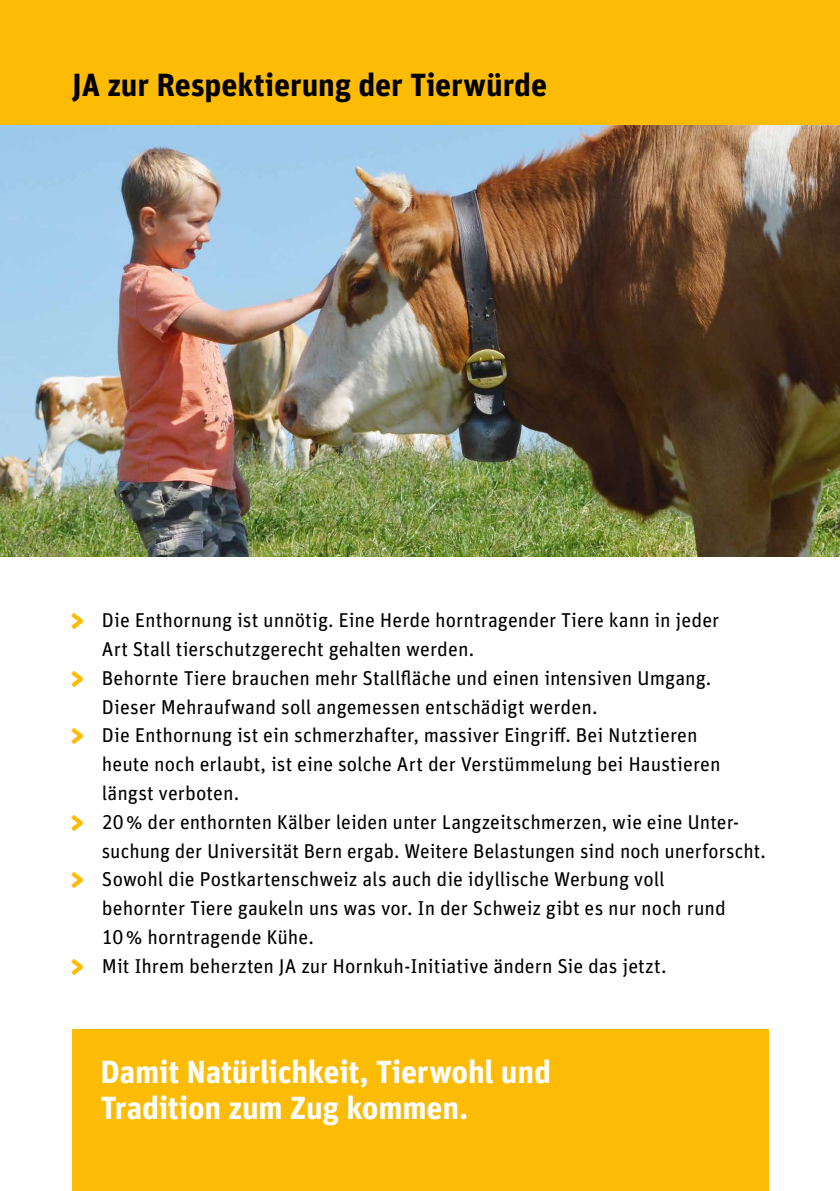
<style>
.page{position:relative;width:840px;height:1191px;background:#fff}
.page>*{position:absolute;margin:0;border:0;box-sizing:border-box;transform-origin:0 0}
.t1{font:700 32px/36px "Unit OT";letter-spacing:-.005em;color:#fff}
.t2{font:700 32px "Unit OT";letter-spacing:-.005em;color:#000}
.t3{font:20px "Unit OT";color:#000}
.s1{font-weight:700;font-size:34px;color:#fcbc05}
</style>
<div class="page">
<img style="left:0;top:125px;width:839px;height:432px">
<div style="left:0;top:0;width:839px;height:125px;background:#fcbc05"></div>
<div style="left:72px;top:1029px;width:696px;height:162px;background:#fcbc05"></div>
<h1 class="t2" style="left:72px;top:64px;width:476px">JA zur Respektierung der Tierwürde</h1>
<p class="t3" style="left:68px;top:607px;width:652px"><span class="s1">&gt;</span> Die Enthornung ist unnötig. Eine Herde horntragender Tiere kann in jeder</p>
<p class="t3" style="left:102px;top:636px;width:374px">Art Stall tierschutzgerecht gehalten werden.</p>
<p class="t3" style="left:68px;top:665px;width:644px"><span class="s1">&gt;</span> Behornte Tiere brauchen mehr Stallfläche und einen intensiven Umgang.</p>
<p class="t3" style="left:102px;top:694px;width:497px">Dieser Mehraufwand soll angemessen entschädigt werden.</p>
<p class="t3" style="left:68px;top:723px;width:631px"><span class="s1">&gt;</span> Die Enthornung ist ein schmerzhafter, massiver Eingriff. Bei Nutztieren</p>
<p class="t3" style="left:102px;top:751px;width:620px">heute noch erlaubt, ist eine solche Art der Verstümmelung bei Haustieren</p>
<p class="t3" style="left:102px;top:780px;width:139px">längst verboten.</p>
<p class="t3" style="left:68px;top:809px;width:670px"><span class="s1">&gt;</span> 20% der enthornten Kälber leiden unter Langzeitschmerzen, wie eine Unter-</p>
<p class="t3" style="left:102px;top:838px;width:665px">suchung der Universität Bern ergab. Weitere Belastungen sind noch unerforscht.</p>
<p class="t3" style="left:68px;top:866px;width:598px"><span class="s1">&gt;</span> Sowohl die Postkartenschweiz als auch die idyllische Werbung voll</p>
<p class="t3" style="left:102px;top:895px;width:625px">behornter Tiere gaukeln uns was vor. In der Schweiz gibt es nur noch rund</p>
<p class="t3" style="left:102px;top:924px;width:213px">10% horntragende Kühe.</p>
<p class="t3" style="left:68px;top:953px;width:600px"><span class="s1">&gt;</span> Mit Ihrem beherzten JA zur Hornkuh-Initiative ändern Sie das jetzt.</p>
<h1 class="t1" style="left:100px;top:1052px;width:452px">Damit Natürlichkeit, Tierwohl und<br>Tradition zum Zug kommen.</h1>
</div>
